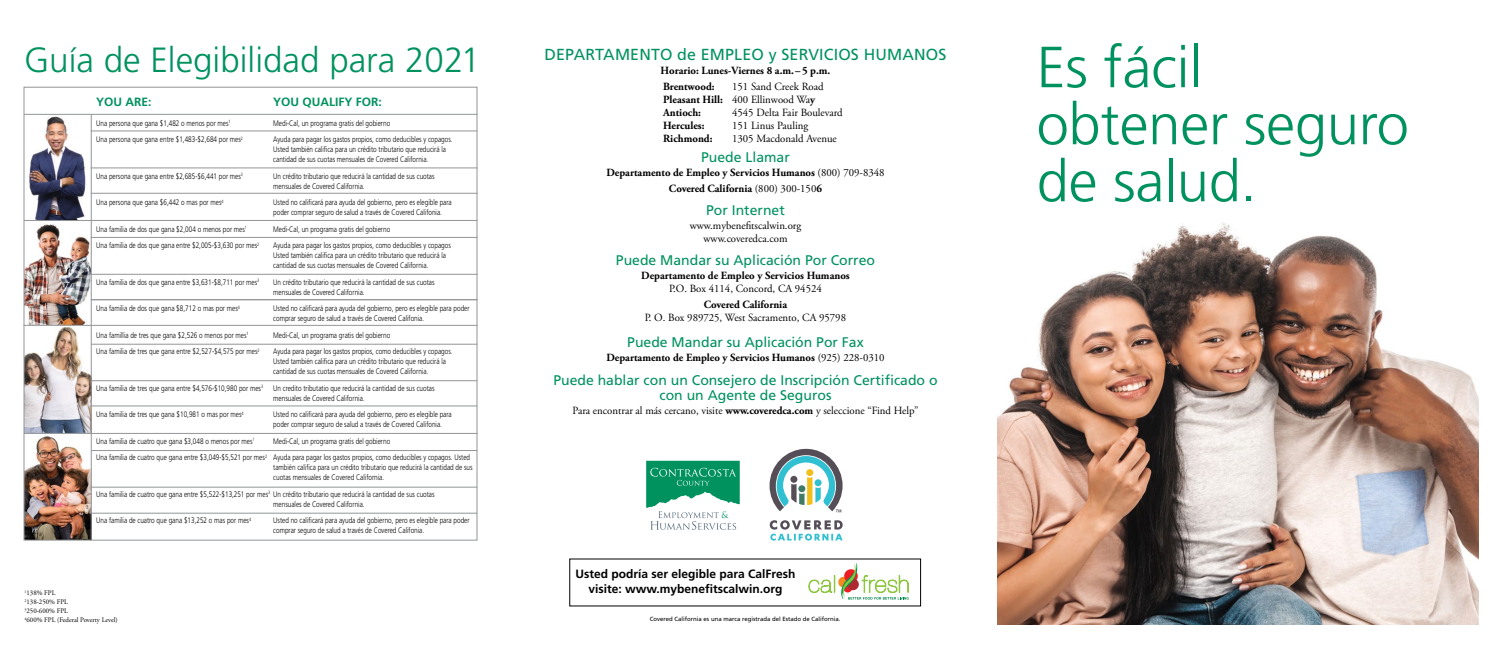
<style>
.page{position:relative;width:1503px;height:648px;background:#fff}
.page>*{position:absolute;margin:0;border:0;box-sizing:border-box;transform-origin:0 0}
.t1{font:300 58px/57px "Frutiger";letter-spacing:-.005em;color:#00925e}
.t2{font:300 35px "Frutiger";color:#00925e}
.t3{font:16px "Frutiger";letter-spacing:.01em;color:#00925e}
.t4{font:14px/15px "Frutiger";color:#00925e;text-align:center}
.t5{font:700 12px/15px "Frutiger";color:#000;text-align:center}
.t6{font:700 12px "Frutiger";color:#00925e}
.t7{font:11px/13px "Adobe Garamond Pro";color:#000}
.t8{font:700 11px/16px "Adobe Garamond Pro";color:#000}
.t9{font:300 8px/10px "Frutiger";color:#000;scale:.8 1}
.t10{font:7px/9px "Adobe Garamond Pro";color:#000}
.t11{font:6px "Frutiger";color:#000}
.s1{font-weight:700}
.s2{font-weight:400}
</style>
<div class="page">
<svg style="left:646px;top:461px;width:94px;height:69px"></svg>
<svg style="left:770px;top:520px;width:73px;height:21px"></svg>
<svg style="left:770px;top:449px;width:73px;height:63px"></svg>
<img style="left:29px;top:115px;width:62px;height:105px">
<img style="left:26px;top:222px;width:65px;height:211px">
<img style="left:26px;top:436px;width:65px;height:103px">
<img style="left:998px;top:222px;width:481px;height:403px">
<svg style="left:808px;top:563px;width:101px;height:37px"></svg>
<hr style="left:24px;top:220px;width:454px;height:1px;background:#939598">
<hr style="left:91px;top:131px;width:387px;height:1px;background:#939598">
<hr style="left:91px;top:237px;width:387px;height:1px;background:#939598">
<hr style="left:91px;top:274px;width:387px;height:1px;background:#939598">
<hr style="left:91px;top:299px;width:386px;height:1px;background:#939598">
<hr style="left:91px;top:344px;width:386px;height:1px;background:#939598">
<hr style="left:91px;top:380px;width:386px;height:1px;background:#939598">
<hr style="left:91px;top:406px;width:386px;height:1px;background:#939598">
<hr style="left:91px;top:450px;width:386px;height:1px;background:#939598">
<hr style="left:91px;top:487px;width:386px;height:1px;background:#939598">
<hr style="left:91px;top:513px;width:386px;height:1px;background:#939598">
<hr style="left:91px;top:168px;width:387px;height:1px;background:#939598">
<hr style="left:91px;top:193px;width:387px;height:1px;background:#939598">
<hr style="left:24px;top:114px;width:454px;height:1px;background:#939598">
<hr style="left:24px;top:325px;width:454px;height:1px;background:#939598">
<hr style="left:24px;top:433px;width:454px;height:1px;background:#939598">
<hr style="left:91px;top:114px;width:1px;height:427px;background:#939598">
<h2 class="t2" style="left:24px;top:40px;width:458px">Guía de Elegibilidad para 2021</h2>
<h3 class="t6" style="left:96px;top:95px;width:57px">YOU ARE:</h3>
<h3 class="t6" style="left:273px;top:95px;width:110px">YOU QUALIFY FOR:</h3>
<p class="t9" style="left:96px;top:118px;width:170px">Una persona que gana $1,482 o menos por mes<sup>1</sup></p>
<p class="t9" style="left:273px;top:118px;width:148px">Medi-Cal, un programa gratis del gobierno</p>
<p class="t9" style="left:96px;top:134px;width:185px">Una persona que gana entre $1,483-$2,684 por mes<sup>2</sup></p>
<p class="t9" style="left:273px;top:134px;width:226px">Ayuda para pagar los gastos propios, como deducibles y copagos.<br>Usted también califica para un crédito tributario que reducirá la cantidad de sus cuotas mensuales de Covered California.</p>
<p class="t9" style="left:96px;top:171px;width:185px">Una persona que gana entre $2,685-$6,441 por mes<sup>3</sup></p>
<p class="t9" style="left:273px;top:171px;width:203px">Un crédito tributario que reducirá la cantidad de sus cuotas mensuales de Covered California.</p>
<p class="t9" style="left:96px;top:197px;width:161px">Una persona que gana $6,442 o mas por mes<sup>4</sup></p>
<p class="t9" style="left:273px;top:197px;width:225px">Usted no calificará para ayuda del gobierno, pero es elegible para poder comprar seguro de salud a través de Covered Califonia.</p>
<p class="t9" style="left:96px;top:224px;width:190px">Una familia de dos que gana $2,004 o menos por mes<sup>1</sup></p>
<p class="t9" style="left:273px;top:224px;width:148px">Medi-Cal, un programa gratis del gobierno</p>
<p class="t9" style="left:96px;top:240px;width:205px">Una familia de dos que gana entre $2,005-$3,630 por mes<sup>2</sup></p>
<p class="t9" style="left:273px;top:240px;width:224px">Ayuda para pagar los gastos propios, como deducibles y copagos<br>Usted también califica para un crédito tributario que reducirá la cantidad de sus cuotas mensuales de Covered California.</p>
<p class="t9" style="left:96px;top:277px;width:205px">Una familia de dos que gana entre $3,631-$8,711 por mes<sup>3</sup></p>
<p class="t9" style="left:273px;top:277px;width:203px">Un crédito tributario que reducirá la cantidad de sus cuotas mensuales de Covered California.</p>
<p class="t9" style="left:96px;top:303px;width:181px">Una familia de dos que gana $8,712 o mas por mes<sup>4</sup></p>
<p class="t9" style="left:273px;top:303px;width:247px">Usted no calificará para ayuda del gobierno, pero es elegible para poder comprar seguro de salud a través de Covered Califonia.</p>
<p class="t9" style="left:96px;top:330px;width:192px">Una famillia de tres que gana $2,526 o menos por mes<sup>1</sup></p>
<p class="t9" style="left:273px;top:330px;width:148px">Medi-Cal, un programa gratis del gobierno</p>
<p class="t9" style="left:96px;top:346px;width:206px">Una familia de tres que gana entre $2,527-$4,575 por mes<sup>2</sup></p>
<p class="t9" style="left:273px;top:346px;width:226px">Ayuda para pagar los gastos propios, como deducibles y copagos.<br>Usted también califica para un crédito tributario que reducirá la cantidad de sus cuotas mensuales de Covered California.</p>
<p class="t9" style="left:96px;top:383px;width:210px">Una familia de tres que gana entre $4,576-$10,980 por mes<sup>3</sup></p>
<p class="t9" style="left:273px;top:383px;width:203px">Un credito tributatio que reducirá la cantidad de sus cuotas mensuales de Covered California.</p>
<p class="t9" style="left:96px;top:409px;width:186px">Una familia de tres que gana $10,981 o mas por mes<sup>4</sup></p>
<p class="t9" style="left:273px;top:409px;width:225px">Usted no calificará para ayuda del gobierno, pero es elegible para poder comprar seguro de salud a través de Covered Califonia.</p>
<p class="t9" style="left:96px;top:436px;width:200px">Una familia de cuatro que gana $3,048 o menos por mes<sup>1</sup></p>
<p class="t9" style="left:96px;top:433px;width:469px;line-height:16.5px;text-indent:177px">Medi-Cal, un programa gratis del gobierno<br>Una familia de cuatro que gana entre $3,049-$5,521 por mes<sup>2</sup> Ayuda para pagar los gastos propios, como deducibles y copagos. Usted</p>
<p class="t9" style="left:273px;top:462px;width:251px">también califica para un crédito tributario que reducirá la cantidad de sus cuotas mensuales de Covered California.</p>
<p class="t9" style="left:273px;top:489px;width:203px;text-indent:-177px">Una familia de cuatro que gana entre $5,522-$13,251 por mes<sup>3</sup> Un crédito tributario que reducirá la cantidad de sus cuotas mensuales de Covered California.</p>
<p class="t9" style="left:96px;top:515px;width:195px">Una familia de cuatro que gana $13,252 o mas por mes<sup>4</sup></p>
<p class="t9" style="left:273px;top:515px;width:247px">Usted no calificará para ayuda del gobierno, pero es elegible para poder comprar seguro de salud a través de Covered Califonia.</p>
<p class="t10" style="left:24px;top:588px;width:95px"><sup>1</sup>138% FPL<br><sup>2</sup>138-250% FPL<br><sup>3</sup>250-600% FPL<br><sup>4</sup>600% FPL (Federal Poverty Level)</p>
<h3 class="t3" style="left:545px;top:45px;width:403px">DEPARTAMENTO de EMPLEO y SERVICIOS HUMANOS</h3>
<h3 class="t8" style="left:661px;top:62px;width:171px">Horario: Lunes-Viernes 8 a.m.–5 p.m.<br>Brentwood:</h3>
<h3 class="t7" style="left:663px;top:80px;width:162px;text-indent:69px">151 Sand Creek Road<br><span class="s1">Pleasant Hill:</span> 400 Ellinwood Wa<span class="s1">y<br>Antioch:</span></h3>
<h3 class="t7" style="left:732px;top:106px;width:112px">4545 Delta Fair Boulevard</h3>
<h3 class="t8" style="left:663px;top:117px;width:43px">Hercules:</h3>
<h3 class="t7" style="left:732px;top:119px;width:78px">151 Linus Pauling</h3>
<h3 class="t8" style="left:663px;top:130px;width:51px">Richmond:</h3>
<h3 class="t7" style="left:732px;top:132px;width:106px">1305 Macdonald Avenue</h3>
<h3 class="t4" style="left:701px;top:149px;width:90px">Puede Llamar</h3>
<h3 class="t8" style="left:606px;top:164px;width:280px;text-align:center">Departamento de Empleo y Servicios Humanos <span class="s2">(800) 709-8348<br></span>Covered California <span class="s2">(800) 300-150</span>6</h3>
<h3 class="t4" style="left:706px;top:202px;width:80px">Por Internet</h3>
<h3 class="t7" style="left:690px;top:219px;width:113px;text-align:center">www.mybenefitscalwin.org www.coveredca.com</h3>
<h3 class="t4" style="left:616px;top:252px;width:261px">Puede Mandar su Aplicación Por Correo</h3>
<h3 class="t8" style="left:641px;top:267px;width:210px">Departamento de Empleo y Servicios Humanos</h3>
<h3 class="t7" style="left:669px;top:282px;width:154px">P.O. Box 4114, Concord, CA 94524</h3>
<h3 class="t8" style="left:704px;top:296px;width:85px">Covered California</h3>
<h3 class="t7" style="left:645px;top:311px;width:203px">P. O. Box 989725, West Sacramento, CA 95798</h3>
<h3 class="t4" style="left:627px;top:334px;width:238px">Puede Mandar su Aplicación Por Fax</h3>
<h3 class="t8" style="left:606px;top:349px;width:280px">Departamento de Empleo y Servicios Humanos <span class="s2">(925) 228-0310</span></h3>
<h3 class="t4" style="left:553px;top:372px;width:386px">Puede hablar con un Consejero de Inscripción Certificado o con un Agente de Seguros</h3>
<h3 class="t7" style="left:573px;top:404px;width:347px">Para encontrar al más cercano, visite <span class="s1">www.coveredca.com</span> y seleccione “Find Help”</h3>
<h3 class="t5" style="left:575px;top:566px;width:221px">Usted podría ser elegible para CalFresh visite: www.mybenefitscalwin.org</h3>
<p class="t11" style="left:650px;top:615px;width:192px">Covered California es una marca registrada del Estado de California.</p>
<h1 class="t1" style="left:1037px;top:39px;width:374px">Es fácil<br>obtener seguro de salud.</h1>
</div>
